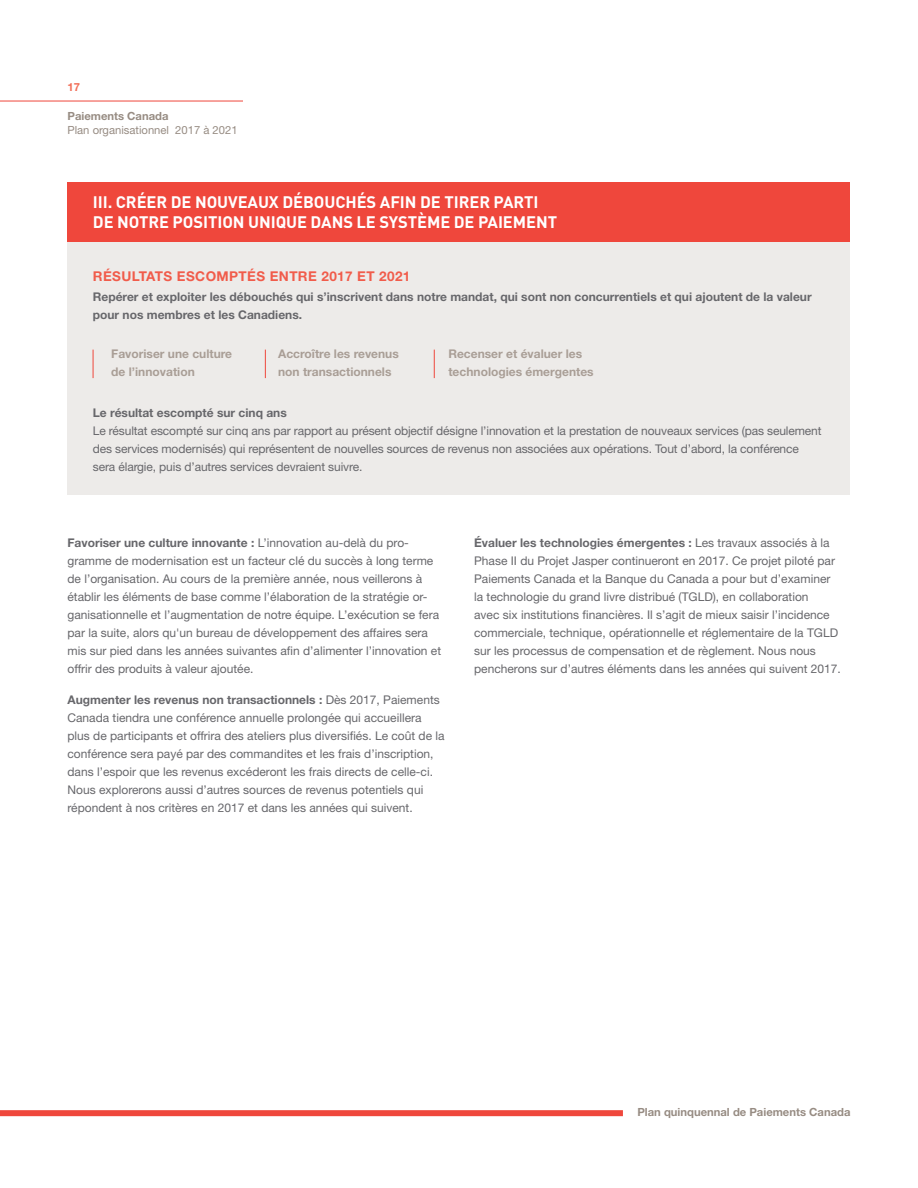
<style>
.page{position:relative;width:918px;height:1188px;background:#fff}
.page>*{position:absolute;margin:0;border:0;box-sizing:border-box;transform-origin:0 0}
.t1{font:700 16.5px/19.5px "DIN Pro";letter-spacing:-.005em;color:#fff}
.t2{font:700 13.5px "Helvetica Neue LT Std";letter-spacing:.03em;color:#f15c4b}
.t3{font:12px/18px "Helvetica Neue LT Std";color:#67676b}
.t4{font:700 12px/18px "Helvetica Neue LT Std";color:#67676b}
.t5{font:700 12px/18px "Helvetica Neue LT Std";color:#a99e96}
.t6{font:700 11.25px "Helvetica Neue LT Std";color:#978c83}
.t7{font:11.25px "Helvetica Neue LT Std";color:#978c83}
.t8{font:700 11.25px "Helvetica Neue LT Std";color:#f2705a}
.s1{font-weight:700}
</style>
<div class="page">
<hr style="left:0;top:101px;width:243px;height:1px;background:#ef473c">
<div style="left:0;top:1110px;width:623px;height:6px;background:#ef473c"></div>
<div style="left:68px;top:195px;width:782px;height:300px;background:#edebe9"></div>
<div style="left:68px;top:182px;width:782px;height:59px;background:#ef473c"></div>
<svg style="left:93px;top:350px;width:1px;height:28px"></svg>
<svg style="left:265px;top:350px;width:1px;height:28px"></svg>
<svg style="left:434px;top:350px;width:1px;height:28px"></svg>
<p class="t8" style="left:68px;top:80px;width:14px">17</p>
<p class="t6" style="left:68px;top:109px;width:103px">Paiements Canada</p>
<p class="t7" style="left:68px;top:123px;width:172px">Plan organisationnel 2017 à 2021</p>
<h1 class="t1" style="left:93px;top:192px;width:466px">III. CRÉER DE NOUVEAUX DÉBOUCHÉS AFIN DE TIRER PARTI<br>DE NOTRE POSITION UNIQUE DANS LE SYSTÈME DE PAIEMENT</h1>
<p class="t2" style="left:93px;top:268px;width:319px">RÉSULTATS ESCOMPTÉS ENTRE 2017 ET 2021</p>
<p class="t4" style="left:93px;top:288px;width:720px">Repérer et exploiter les débouchés qui s’inscrivent dans notre mandat, qui sont non concurrentiels et qui ajoutent de la valeur pour nos membres et les Canadiens.</p>
<p class="t5" style="left:111px;top:345px;width:122px">Favoriser une culture de l’innovation</p>
<p class="t5" style="left:278px;top:345px;width:122px">Accroître les revenus non transactionnels</p>
<p class="t5" style="left:448px;top:345px;width:147px">Recenser et évaluer les technologies émergentes</p>
<p class="t4" style="left:93px;top:403px;width:195px">Le résultat escompté sur cinq ans</p>
<p class="t3" style="left:93px;top:422px;width:730px">Le résultat escompté sur cinq ans par rapport au présent objectif désigne l’innovation et la prestation de nouveaux services (pas seulement des services modernisés) qui représentent de nouvelles sources de revenus non associées aux opérations. Tout d’abord, la conférence sera élargie, puis d’autres services devraient suivre.</p>
<p class="t3" style="left:68px;top:533px;width:375px"><span class="s1">Favoriser une culture innovante :</span> L’innovation au-delà du pro&shy;gramme de modernisation est un facteur clé du succès à long terme de l’organisation. Au cours de la première année, nous veillerons à établir les éléments de base comme l’élaboration de la stratégie or&shy;ganisationnelle et l’augmentation de notre équipe. L’exécution se fera par la suite, alors qu'un bureau de développement des affaires sera mis sur pied dans les années suivantes afin d’alimenter l’innovation et offrir des produits à valeur ajoutée.</p>
<p class="t3" style="left:68px;top:691px;width:379px"><span class="s1">Augmenter les revenus non transactionnels :</span> Dès 2017, Paiements Canada tiendra une conférence annuelle prolongée qui accueillera plus de participants et offrira des ateliers plus diversifiés. Le coût de la conférence sera payé par des commandites et les frais d’inscription, dans l’espoir que les revenus excéderont les frais directs de celle-ci.<br>Nous explorerons aussi d’autres sources de revenus potentiels qui répondent à nos critères en 2017 et dans les années qui suivent.</p>
<p class="t3" style="left:474px;top:533px;width:368px"><span class="s1">Évaluer les technologies émergentes :</span> Les travaux associés à la Phase II du Projet Jasper continueront en 2017. Ce projet piloté par Paiements Canada et la Banque du Canada a pour but d’examiner la technologie du grand livre distribué (TGLD), en collaboration<br>avec six institutions financières. Il s’agit de mieux saisir l’incidence commerciale, technique, opérationnelle et réglementaire de la TGLD sur les processus de compensation et de règlement. Nous nous pencherons sur d’autres éléments dans les années qui suivent 2017.</p>
<p class="t6" style="left:637px;top:1105px;width:215px">Plan quinquennal de Paiements Canada</p>
</div>
